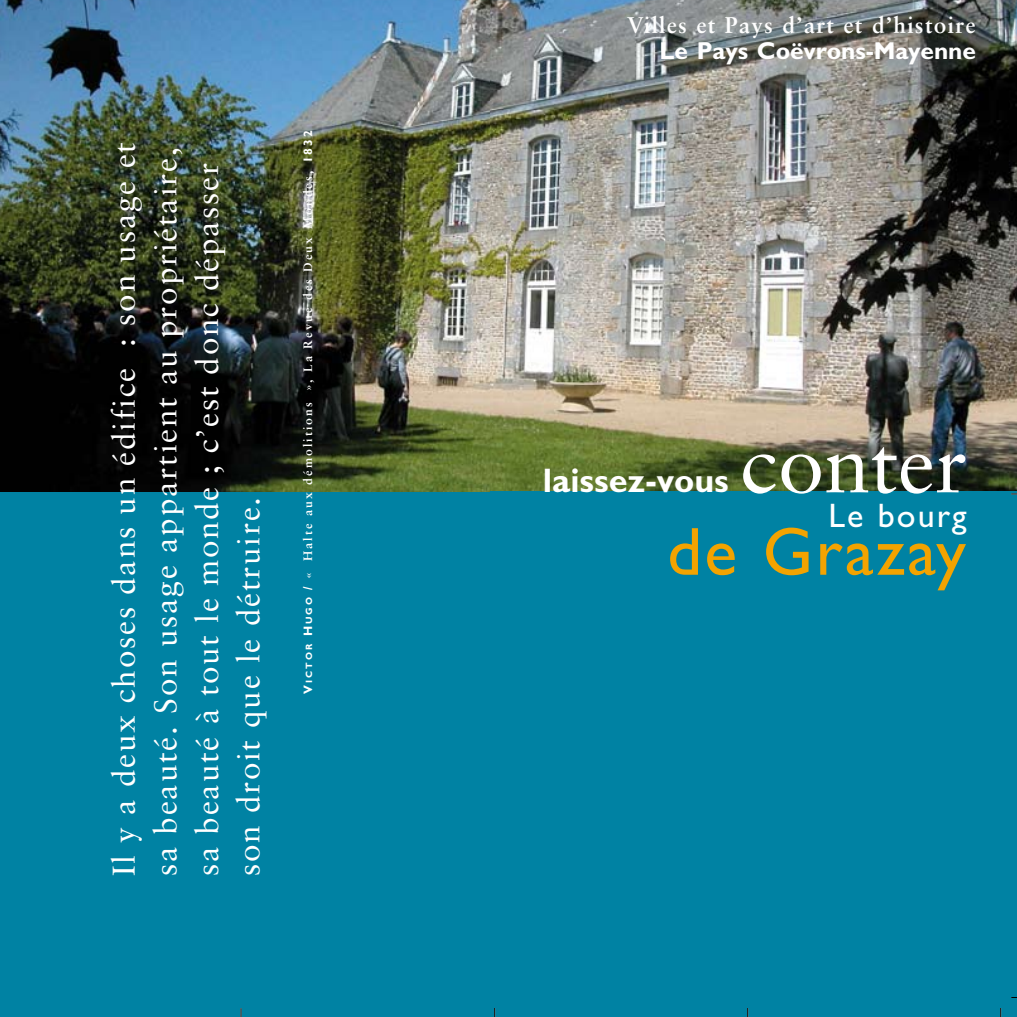
<style>
.page{position:relative;width:1017px;height:1017px;background:#fff}
.page>*{position:absolute;margin:0;border:0;box-sizing:border-box;transform-origin:0 0}
.t1{font:83.12px "Sabon";color:#fff}
.t2{font:68.25px "Gill Sans";letter-spacing:.035em;color:#f3a300}
.t3{font:700 34.12px "M Gill Sans";color:#fff}
.t4{font:33.95px "Gill Sans";letter-spacing:.06em;color:#fff}
.t5{font:31.5px/41.5px "Sabon";letter-spacing:.055em;color:#fff}
.t6{font:700 24.5px "M Gill Sans";letter-spacing:-.005em;color:#fff}
.t7{font:700 22.75px "Sabon";letter-spacing:.055em;color:#fff}
.t8{font:700 12.25px "Sabon";letter-spacing:.165em;color:#fff}
.s1{font-family:"M Gill Sans"}
.s2{font-family:"M Gill Sans";font-size:9.1px}
</style>
<div class="page">
<img style="left:0;top:0;width:491px;height:1017px">
<img style="left:491px;top:0;width:526px;height:1017px">
<p class="t5" style="left:103px;top:876px;width:736px;rotate:-90deg">Il y a deux choses dans un édifice : son usage et sa beauté. Son usage appartient au propriétaire, sa beauté à tout le monde ; c’est donc dépasser son droit que le détruire.</p>
<p class="t8" style="left:300px;top:694px;width:565px;rotate:-90deg"><span class="s1">V</span><span class="s2">ICTOR</span> <span class="s1">H</span><span class="s2">UGO</span> <span class="s1">/</span> « Halte aux démolitions », La Revue des Deux Mondes<span class="s1">, 1832</span></p>
<p class="t7" style="left:627px;top:11px;width:350px">Villes et Pays d’art et d’histoire</p>
<p class="t6" style="left:660px;top:37px;width:318px">Le Pays Coëvrons-Mayenne</p>
<p class="t3" style="left:543px;top:462px;width:187px">laissez-vous</p>
<h1 class="t1" style="left:741px;top:414px;width:228px">conter</h1>
<p class="t4" style="left:828px;top:496px;width:140px">Le bourg</p>
<h2 class="t2" style="left:667px;top:512px;width:300px">de Grazay</h2>
</div>
